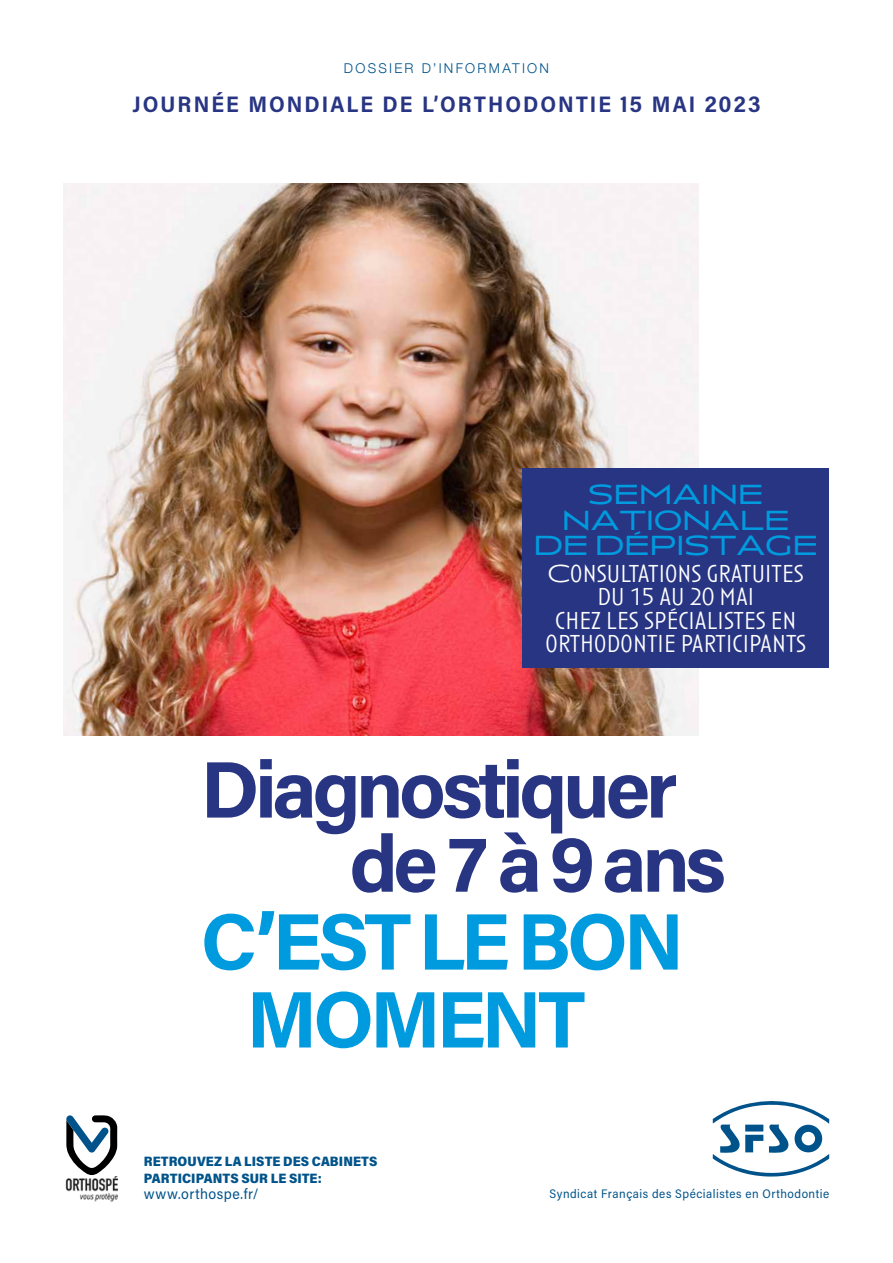
<style>
.page{position:relative;width:893px;height:1263px;background:#fff}
.page>*{position:absolute;margin:0;border:0;box-sizing:border-box;transform-origin:0 0}
.t1{font:700 80.1px/74.1px "Acumin Pro";letter-spacing:-.055em;color:#283583}
.t2{font:700 80.1px/77.8px "Acumin Pro";letter-spacing:-.055em;color:#009bde}
.t3{font:28.5px/25.5px "Anisette Std";letter-spacing:.005em;color:#009bde;text-align:center}
.t4{font:300 25.35px/23.5px "Anisette Std";letter-spacing:.005em;color:#fff;text-align:center}
.t5{font:700 22.5px "Acumin Pro Semi Cond";letter-spacing:.09em;color:#283583}
.t6{font:14.85px "Acumin Variable Concept";letter-spacing:.035em;color:#00538a}
.t7{font:13.65px/16.2px "Acumin Variable Concept";letter-spacing:.005em;color:#00538a}
.t8{font:300 13.5px "Helvetica Neue LT Com";letter-spacing:.17em;color:#00538a}
.t9{font:12.3px "Acumin Variable Concept";letter-spacing:.04em;color:#00538a}
</style>
<div class="page">
<img style="left:65px;top:1176px;width:54px;height:26px">
<svg style="left:66px;top:1115px;width:51px;height:60px"></svg>
<img style="left:64px;top:184px;width:634px;height:551px">
<svg style="left:713px;top:1101px;width:116px;height:76px"></svg>
<div style="left:522px;top:468px;width:307px;height:199px;background:#283583"></div>
<p class="t8" style="left:344px;top:60px;width:207px">DOSSIER D’INFORMATION</p>
<p class="t5" style="left:133px;top:89px;width:629px">JOURNÉE MONDIALE DE L’ORTHODONTIE 15 MAI 2023</p>
<p class="t3" style="left:534px;top:482px;width:286px">SEMAINE<br>NATIONALE<br>DE DÉPISTAGE</p>
<p class="t4" style="left:546px;top:562px;width:262px">CONSULTATIONS GRATUITES<br>DU 15 AU 20 MAI<br>CHEZ LES SPÉCIALISTES EN<br>ORTHODONTIE PARTICIPANTS</p>
<h1 class="t1" style="left:349px;top:749px;width:378px;text-indent:-149px">Diagnostiquer de 7 à 9 ans</h1>
<h1 class="t2" style="left:246px;top:899px;width:439px;text-indent:-46px">C’EST LE BON<br>MOMENT</h1>
<p class="t7" style="left:144px;top:1153px;width:235px">RETROUVEZ LA LISTE DES CABINETS<br>PARTICIPANTS SUR LE SITE:</p>
<p class="t6" style="left:144px;top:1183px;width:116px">www.orthospe.fr/</p>
<p class="t9" style="left:549px;top:1186px;width:281px">Syndicat Français des Spécialistes en Orthodontie</p>
</div>
